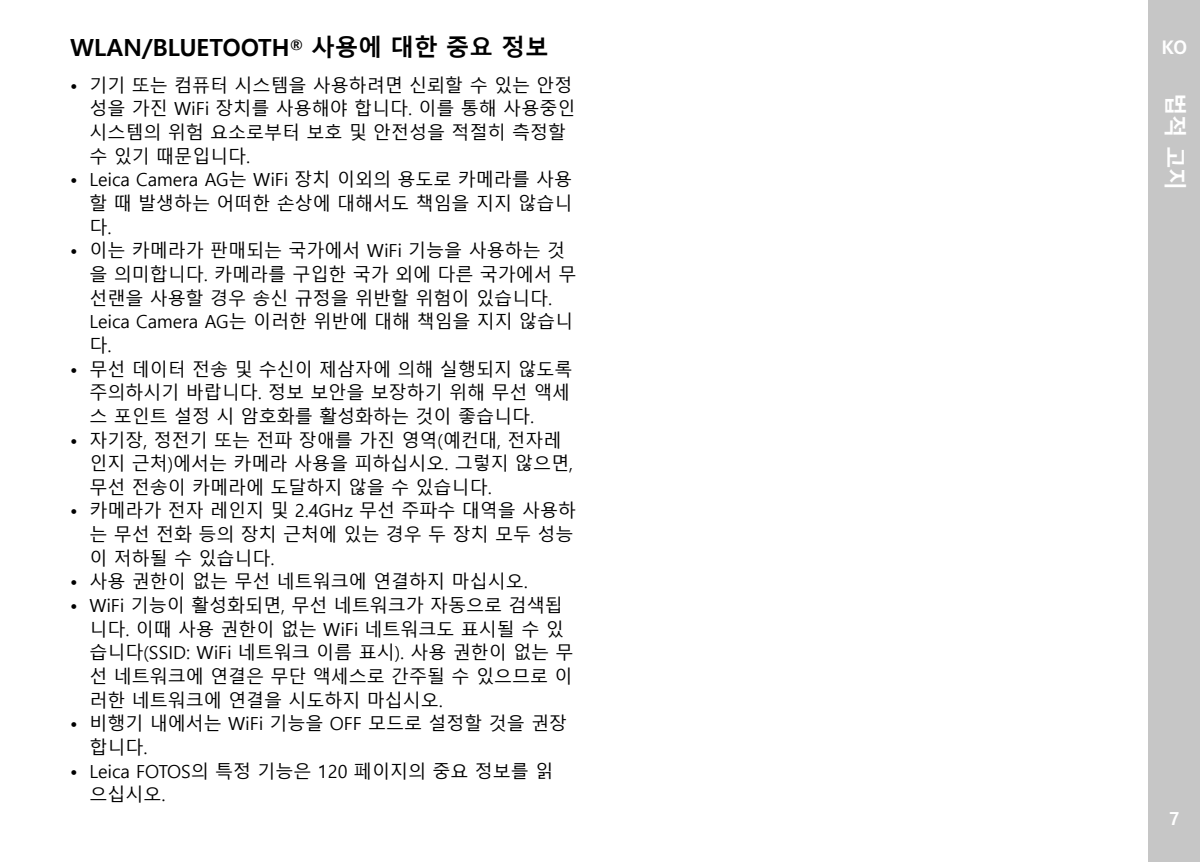
<style>
.page{position:relative;width:1200px;height:862px;background:#fff}
.page>*{position:absolute;margin:0;border:0;box-sizing:border-box;transform-origin:0 0}
.Heading____Heading_0{font:700 23.62px "Malgun Gothic";color:#000}
.t1{font:700 22.5px "Malgun Gothic";color:#fff}
.t2{font:700 20.25px "Corporate S";color:#fff}
.t3{font:18px/23.6px "Malgun Gothic";color:#000}
.t4{font:700 18px "Malgun Gothic";color:#fff}
</style>
<div class="page">
<div style="left:1148px;top:0;width:51px;height:861px;background:#c6c6c6"></div>
<p class="Heading____Heading_0" style="left:70px;top:34px;width:480px">WLAN/BLUETOOTH<sup>®</sup> 사용에 대한 중요 정보</p>
<p class="t3" style="left:89px;top:74px;width:487px;text-indent:-19px">• 기기 또는 컴퓨터 시스템을 사용하려면 신뢰할 수 있는 안정 성을 가진 WiFi 장치를 사용해야 합니다. 이를 통해 사용중인 시스템의 위험 요소로부터 보호 및 안전성을 적절히 측정할 수 있기 때문입니다.</p>
<p class="t3" style="left:89px;top:168px;width:484px;text-align:justify;text-indent:-19px">• Leica Camera AG는 WiFi 장치 이외의 용도로 카메라를 사용 할 때 발생하는 어떠한 손상에 대해서도 책임을 지지 않습니 다.</p>
<p class="t3" style="left:89px;top:239px;width:488px;text-indent:-19px">• 이는 카메라가 판매되는 국가에서 WiFi 기능을 사용하는 것 을 의미합니다. 카메라를 구입한 국가 외에 다른 국가에서 무 선랜을 사용할 경우 송신 규정을 위반할 위험이 있습니다.<br>Leica Camera AG는 이러한 위반에 대해 책임을 지지 않습니 다.</p>
<p class="t3" style="left:89px;top:357px;width:484px;text-indent:-19px">• 무선 데이터 전송 및 수신이 제삼자에 의해 실행되지 않도록 주의하시기 바랍니다. 정보 보안을 보장하기 위해 무선 액세 스 포인트 설정 시 암호화를 활성화하는 것이 좋습니다.</p>
<p class="t3" style="left:89px;top:428px;width:485px;text-indent:-19px">• 자기장, 정전기 또는 전파 장애를 가진 영역(예컨대, 전자레 인지 근처)에서는 카메라 사용을 피하십시오. 그렇지 않으면, 무선 전송이 카메라에 도달하지 않을 수 있습니다.</p>
<p class="t3" style="left:89px;top:499px;width:488px;text-indent:-19px">• 카메라가 전자 레인지 및 2.4GHz 무선 주파수 대역을 사용하 는 무선 전화 등의 장치 근처에 있는 경우 두 장치 모두 성능 이 저하될 수 있습니다.</p>
<p class="t3" style="left:70px;top:570px;width:459px">• 사용 권한이 없는 무선 네트워크에 연결하지 마십시오.</p>
<p class="t3" style="left:89px;top:593px;width:485px;text-indent:-19px">• WiFi 기능이 활성화되면, 무선 네트워크가 자동으로 검색됩 니다. 이때 사용 권한이 없는 WiFi 네트워크도 표시될 수 있 습니다(SSID: WiFi 네트워크 이름 표시). 사용 권한이 없는 무 선 네트워크에 연결은 무단 액세스로 간주될 수 있으므로 이 러한 네트워크에 연결을 시도하지 마십시오.</p>
<p class="t3" style="left:89px;top:712px;width:479px;text-indent:-19px">• 비행기 내에서는 WiFi 기능을 OFF 모드로 설정할 것을 권장 합니다.</p>
<p class="t3" style="left:89px;top:759px;width:465px;text-indent:-19px">• Leica FOTOS의 특정 기능은 120 페이지의 중요 정보를 읽 으십시오.</p>
<p class="t2" style="left:1161px;top:32px;width:27px">KO</p>
<p class="t1" style="left:1187px;top:92px;width:99px;rotate:90deg">법적 고지</p>
<p class="t4" style="left:1168px;top:806px;width:12px">7</p>
</div>
